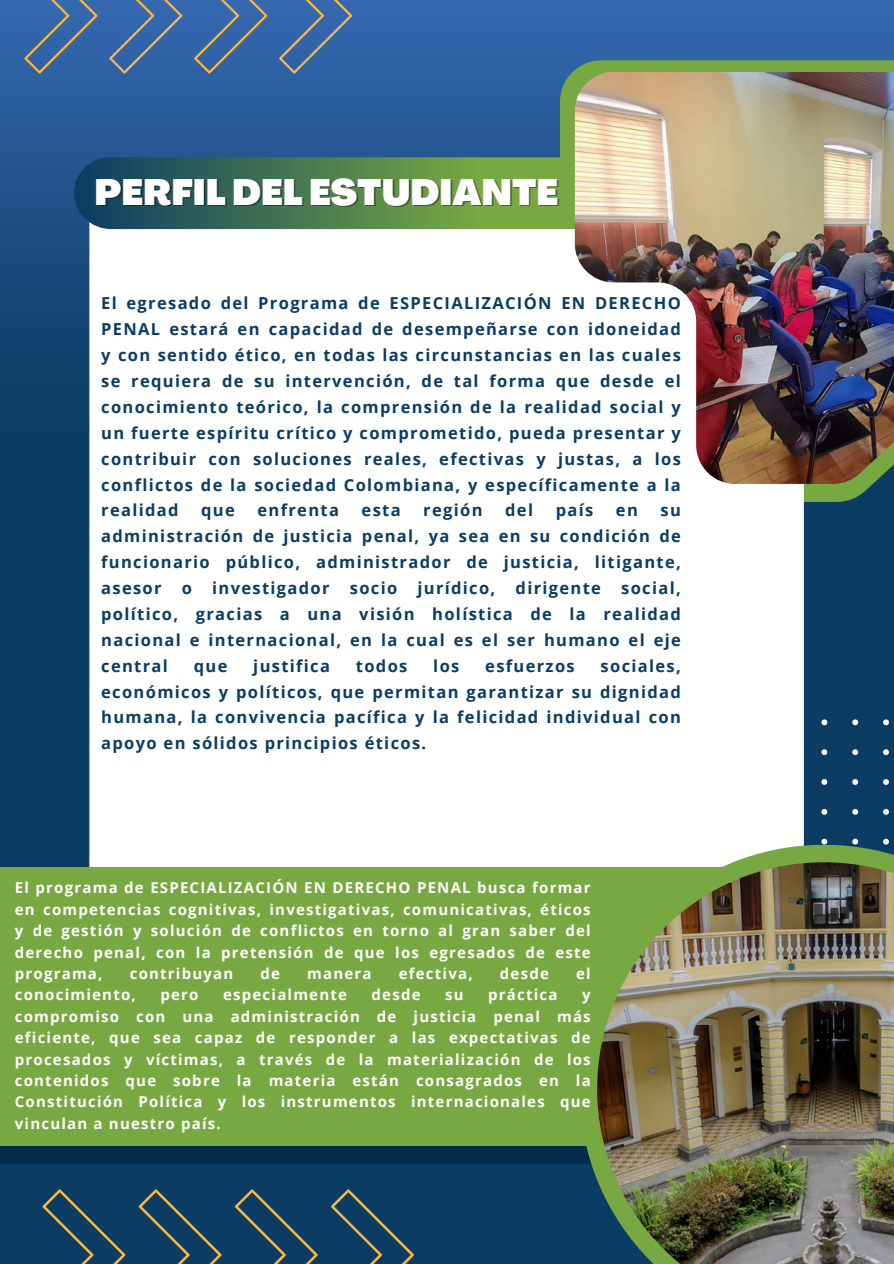
<style>
.page{position:relative;width:894px;height:1264px;background:#fff}
.page>*{position:absolute;margin:0;border:0;box-sizing:border-box;transform-origin:0 0}
.t1{font:900 36px "Agrandir";color:#fff}
.t2{font:700 16.5px/25.8px "Open Sans";letter-spacing:.08em;color:#0b3c64;text-align:justify}
.t3{font:700 15px/21.3px "Open Sans";letter-spacing:.08em;color:#fff;text-align:justify}
</style>
<div class="page">
<div style="left:0;top:0;width:893px;height:1263px;background:#0b3c64"></div>
<svg style="left:803px;top:710px;width:86px;height:134px"></svg>
<div style="left:0;top:0;width:893px;height:504px;background:linear-gradient(to bottom,#3367ad,#043559)"></div>
<svg style="left:279px;top:0;width:73px;height:74px"></svg>
<svg style="left:194px;top:0;width:73px;height:74px"></svg>
<svg style="left:109px;top:0;width:73px;height:74px"></svg>
<svg style="left:24px;top:0;width:73px;height:74px"></svg>
<svg style="left:559px;top:60px;width:334px;height:442px;fill:#78a842"></svg>
<div style="left:89px;top:229px;width:714px;height:637px;background:#fff"></div>
<svg style="left:73px;top:157px;width:501px;height:72px"></svg>
<img style="left:574px;top:72px;width:319px;height:412px">
<div style="left:0;top:884px;width:828px;height:279px;background:#032b4b"></div>
<div style="left:0;top:866px;width:810px;height:279px;background:#78a842"></div>
<svg style="left:331px;top:1189px;width:83px;height:74px"></svg>
<svg style="left:235px;top:1189px;width:82px;height:74px"></svg>
<svg style="left:139px;top:1189px;width:82px;height:74px"></svg>
<svg style="left:43px;top:1189px;width:82px;height:74px"></svg>
<svg style="left:579px;top:844px;width:314px;height:335px;fill:#78a842"></svg>
<img style="left:597px;top:862px;width:296px;height:401px">
<h1 class="t1" style="left:94px;top:178px;width:465px">PERFIL DEL ESTUDIANTE</h1>
<p class="t2" style="left:101px;top:290px;width:581px">El egresado del Programa de ESPECIALIZACIÓN EN DERECHO PENAL estará en capacidad de desempeñarse con idoneidad y con sentido ético, en todas las circunstancias en las cuales se requiera de su intervención, de tal forma que desde el conocimiento teórico, la comprensión de la realidad social y un fuerte espíritu crítico y comprometido, pueda presentar y contribuir con soluciones reales, efectivas y justas, a los conflictos de la sociedad Colombiana, y específicamente a la realidad</p>
<p class="t2" style="left:201px;top:497px;width:35px">que</p>
<p class="t2" style="left:257px;top:497px;width:83px">enfrenta</p>
<p class="t2" style="left:361px;top:497px;width:41px">esta</p>
<p class="t2" style="left:423px;top:497px;width:61px">región</p>
<p class="t2" style="left:505px;top:497px;width:29px">del</p>
<p class="t2" style="left:555px;top:497px;width:39px">país</p>
<p class="t2" style="left:615px;top:497px;width:23px">en</p>
<p class="t2" style="left:101px;top:497px;width:581px;text-indent:559px">su administración de justicia penal, ya sea en su condición de funcionario público, administrador de justicia, litigante, asesor o investigador socio jurídico, dirigente social, político, gracias a una visión holística de la realidad nacional e internacional, en la cual es el ser humano el eje central</p>
<p class="t2" style="left:194px;top:652px;width:35px">que</p>
<p class="t2" style="left:253px;top:652px;width:78px">justifica</p>
<p class="t2" style="left:356px;top:652px;width:53px">todos</p>
<p class="t2" style="left:433px;top:652px;width:28px">los</p>
<p class="t2" style="left:485px;top:652px;width:91px">esfuerzos</p>
<p class="t2" style="left:101px;top:652px;width:581px;text-indent:499px">sociales, económicos y políticos, que permitan garantizar su dignidad humana, la convivencia pacífica y la felicidad individual con apoyo en sólidos principios éticos.</p>
<p class="t3" style="left:15px;top:877px;width:577px">El programa de ESPECIALIZACIÓN EN DERECHO PENAL busca formar en competencias cognitivas, investigativas, comunicativas, éticos y de gestión y solución de conflictos en torno al gran saber del derecho penal, con la pretensión de que los egresados de este programa,</p>
<p class="t3" style="left:130px;top:962px;width:105px">contribuyan</p>
<p class="t3" style="left:260px;top:962px;width:21px">de</p>
<p class="t3" style="left:307px;top:962px;width:66px">manera</p>
<p class="t3" style="left:399px;top:962px;width:75px">efectiva,</p>
<p class="t3" style="left:500px;top:962px;width:50px">desde</p>
<p class="t3" style="left:576px;top:962px;width:16px">el</p>
<p class="t3" style="left:15px;top:983px;width:122px">conocimiento,</p>
<p class="t3" style="left:160px;top:983px;width:40px">pero</p>
<p class="t3" style="left:223px;top:983px;width:125px">especialmente</p>
<p class="t3" style="left:371px;top:983px;width:50px">desde</p>
<p class="t3" style="left:445px;top:983px;width:20px">su</p>
<p class="t3" style="left:488px;top:983px;width:71px">práctica</p>
<p class="t3" style="left:15px;top:983px;width:577px;text-indent:567px">y compromiso con una administración de justicia penal más eficiente, que sea capaz de responder a las expectativas de procesados y víctimas, a través de la materialización de los contenidos que sobre la materia están consagrados en la Constitución Política y los instrumentos internacionales que vinculan a nuestro país.</p>
</div>
